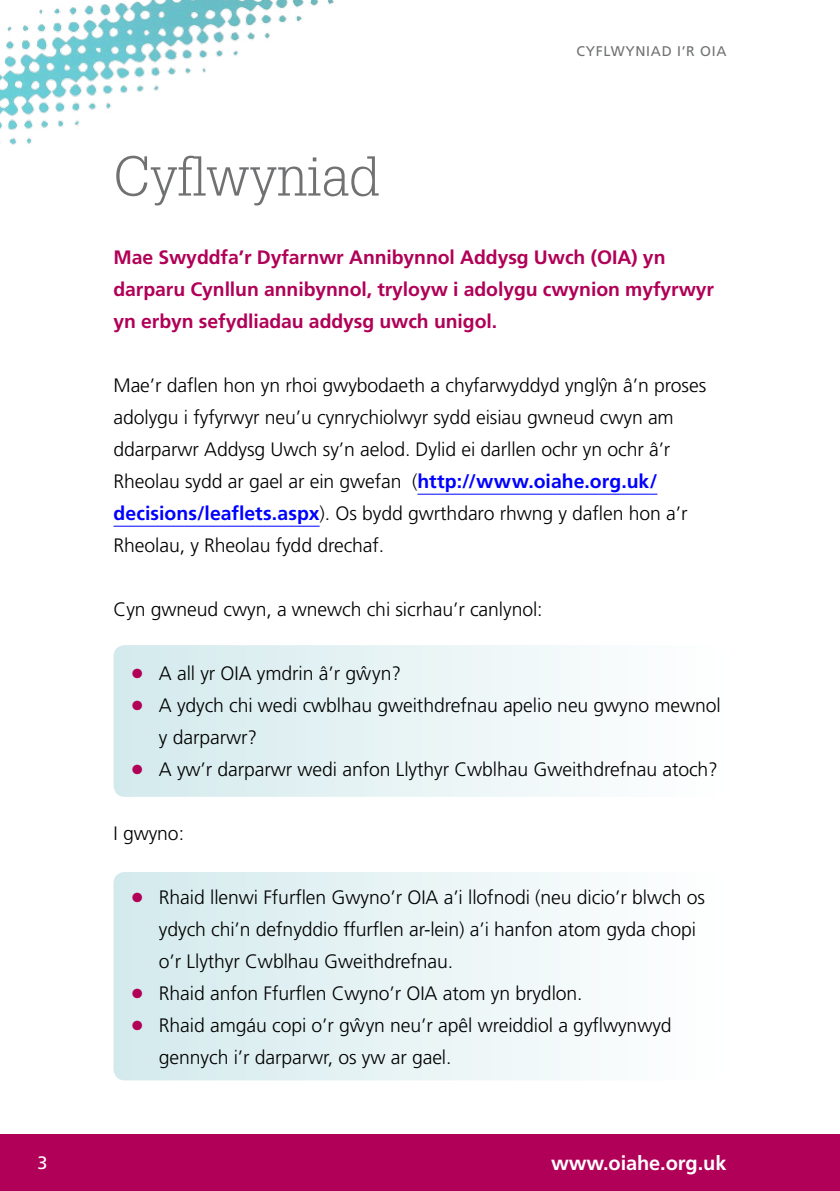
<style>
.page{position:relative;width:840px;height:1191px;background:#fff}
.page>*{position:absolute;margin:0;border:0;box-sizing:border-box;transform-origin:0 0}
.t1{font:300 54.8px "Glypha";color:#707172}
.t2{font:700 20px "Frutiger";letter-spacing:-.005em;color:#fff}
.t3{font:300 19.4px/32px "Frutiger";letter-spacing:-.005em;color:#000}
.t4{font:700 19.4px/32px "Frutiger";letter-spacing:-.005em;color:#b10057}
.t5{font:18px "Frutiger";color:#fff}
.t6{font:14px "Frutiger";letter-spacing:.05em;color:#707172}
.s1{font-weight:700;color:#00f}
.s2{font-weight:700;font-size:27.4px;color:#b10057}
</style>
<div class="page">
<img style="left:0;top:0;width:334px;height:145px">
<div style="left:0;top:1134px;width:839px;height:57px;background:#b10057"></div>
<svg style="left:113px;top:645px;width:467px;height:152px"></svg>
<svg style="left:113px;top:872px;width:467px;height:208px"></svg>
<hr style="left:417px;top:494px;width:240px;height:1px;background:#00f">
<hr style="left:113px;top:526px;width:206px;height:1px;background:#00f">
<h1 class="t1" style="left:113px;top:145px;width:267px">Cyflwyniad</h1>
<p class="t6" style="left:576px;top:43px;width:151px">CYFLWYNIAD I’R OIA</p>
<p class="t4" style="left:113px;top:241px;width:601px">Mae Swyddfa’r Dyfarnwr Annibynnol Addysg Uwch (OIA) yn darparu Cynllun annibynnol, tryloyw i adolygu cwynion myfyrwyr yn erbyn sefydliadau addysg uwch unigol.</p>
<p class="t3" style="left:113px;top:370px;width:594px">Mae’r daflen hon yn rhoi gwybodaeth a chyfarwyddyd ynglyˆn â’n proses adolygu i fyfyrwyr neu’u cynrychiolwyr sydd eisiau gwneud cwyn am ddarparwr Addysg Uwch sy’n aelod. Dylid ei darllen ochr yn ochr â’r Rheolau sydd ar gael ar ein gwefan (<span class="s1">http://www.oiahe.org.uk/ decisions/leaflets.aspx</span>). Os bydd gwrthdaro rhwng y daflen hon a’r Rheolau, y Rheolau fydd drechaf.</p>
<p class="t3" style="left:113px;top:594px;width:430px">Cyn gwneud cwyn, a wnewch chi sicrhau’r canlynol:</p>
<p class="t3" style="left:130px;top:658px;width:272px"><span class="s2">•</span> A all yr OIA ymdrin â’r gwˆ yn?</p>
<p class="t3" style="left:159px;top:690px;width:563px;text-indent:-28px"><span class="s2">•</span> A ydych chi wedi cwblhau gweithdrefnau apelio neu gwyno mewnol y darparwr?</p>
<p class="t3" style="left:130px;top:754px;width:588px"><span class="s2">•</span> A yw’r darparwr wedi anfon Llythyr Cwblhau Gweithdrefnau atoch?</p>
<p class="t3" style="left:113px;top:818px;width:72px">I gwyno:</p>
<p class="t3" style="left:159px;top:882px;width:547px;text-indent:-28px"><span class="s2">•</span> Rhaid llenwi Ffurflen Gwyno’r OIA a’i llofnodi (neu dicio’r blwch os ydych chi’n defnyddio ffurflen ar-lein) a’i hanfon atom gyda chopi o’r Llythyr Cwblhau Gweithdrefnau.</p>
<p class="t3" style="left:130px;top:978px;width:453px"><span class="s2">•</span> Rhaid anfon Ffurflen Cwyno’r OIA atom yn brydlon.</p>
<p class="t3" style="left:159px;top:1010px;width:514px;text-indent:-28px"><span class="s2">•</span> Rhaid amgáu copi o’r gwˆ yn neu’r apêl wreiddiol a gyflwynwyd gennych i’r darparwr, os yw ar gael.</p>
<p class="t5" style="left:38px;top:1152px;width:12px">3</p>
<p class="t2" style="left:550px;top:1151px;width:177px">www.oiahe.org.uk</p>
</div>
